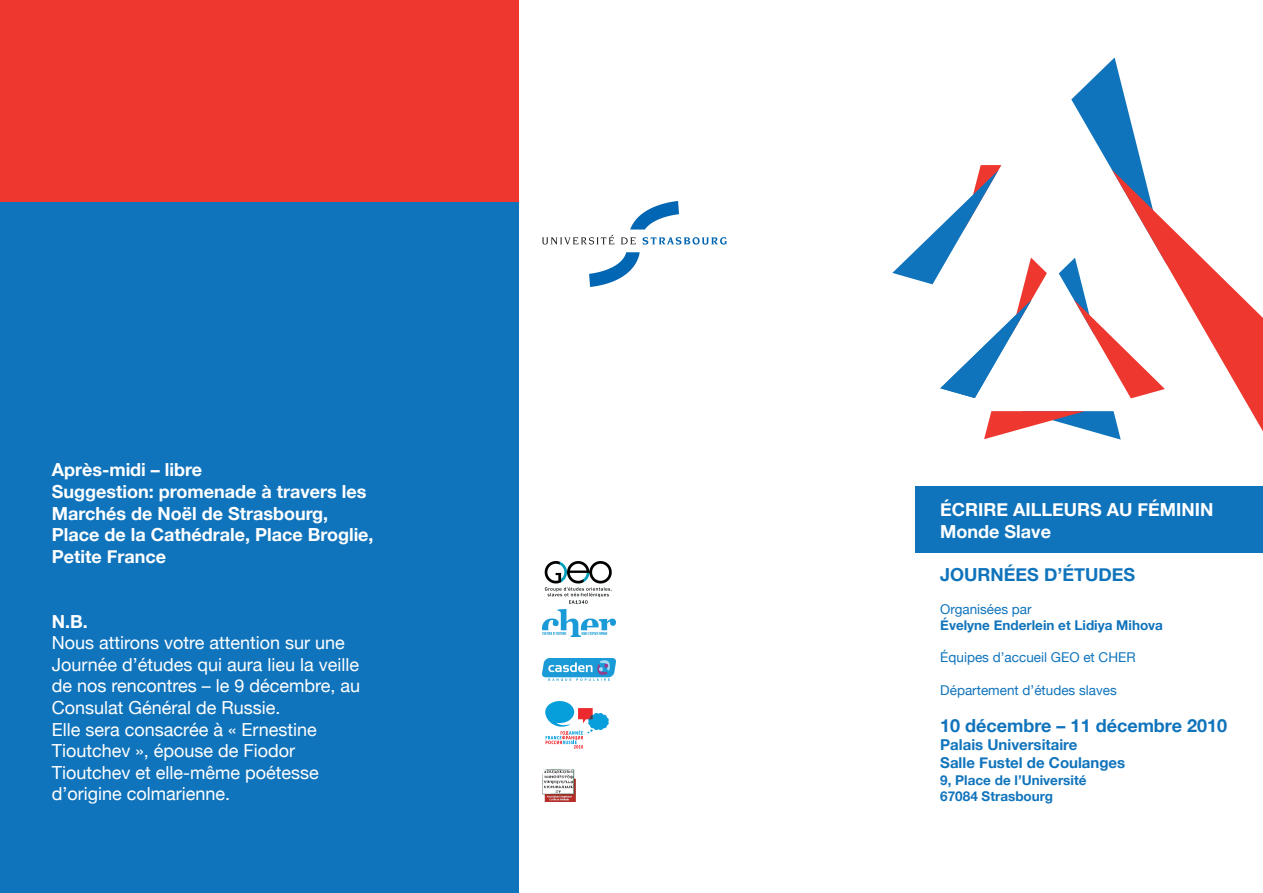
<style>
.page{position:relative;width:1263px;height:893px;background:#fff}
.page>*{position:absolute;margin:0;border:0;box-sizing:border-box;transform-origin:0 0}
.t1{font:18px/21.6px "Helvetica Neue";color:#fff}
.t2{font:700 18px/21.6px "Helvetica Neue";color:#fff}
.t3{font:700 18px "Helvetica Neue";color:#1074bc}
.t4{font:700 15px/18px "Helvetica Neue";color:#1074bc}
.t5{font:700 13.5px/16.2px "Helvetica Neue";color:#1074bc}
.t6{font:13.5px "Helvetica Neue";color:#1074bc}
</style>
<div class="page">
<div style="left:916px;top:486px;width:347px;height:67px;background:#1074bc"></div>
<div style="left:0;top:201px;width:518px;height:692px;background:#1074bc"></div>
<div style="left:0;top:0;width:518px;height:201px;background:#ee372f"></div>
<svg style="left:892px;top:57px;width:371px;height:383px"></svg>
<svg style="left:545px;top:701px;width:64px;height:47px"></svg>
<img style="left:542px;top:769px;width:33px;height:32px">
<img style="left:544px;top:561px;width:68px;height:43px">
<img style="left:542px;top:609px;width:73px;height:27px">
<img style="left:542px;top:658px;width:73px;height:23px">
<img style="left:542px;top:201px;width:184px;height:85px">
<p class="t2" style="left:52px;top:459px;width:323px">Après-midi – libre<br>Suggestion: promenade à travers les<br>Marchés de Noël de Strasbourg,<br>Place de la Cathédrale, Place Broglie,<br>Petite France</p>
<p class="t2" style="left:52px;top:610px;width:38px">N.B.</p>
<p class="t1" style="left:52px;top:632px;width:310px">Nous attirons votre attention sur une<br>Journée d’études qui aura lieu la veille de nos rencontres – le 9 décembre, au<br>Consulat Général de Russie.<br>Elle sera consacrée à « Ernestine<br>Tioutchev », épouse de Fiodor<br>Tioutchev et elle-même poétesse d’origine colmarienne.</p>
<p class="t2" style="left:940px;top:499px;width:275px">ÉCRIRE AILLEURS AU FÉMININ<br>Monde Slave</p>
<p class="t3" style="left:940px;top:564px;width:196px">JOURNÉES D’ÉTUDES</p>
<p class="t6" style="left:940px;top:601px;width:93px">Organisées par</p>
<p class="t5" style="left:940px;top:617px;width:224px">Évelyne Enderlein et Lidiya Mihova</p>
<p class="t6" style="left:940px;top:649px;width:197px">Équipes d’accueil GEO et CHER</p>
<p class="t6" style="left:940px;top:682px;width:178px">Département d’études slaves</p>
<p class="t3" style="left:940px;top:715px;width:288px">10 décembre – 11 décembre 2010</p>
<p class="t4" style="left:940px;top:736px;width:186px">Palais Universitaire<br>Salle Fustel de Coulanges</p>
<p class="t5" style="left:940px;top:771px;width:148px">9, Place de l’Université<br>67084 Strasbourg</p>
</div>
